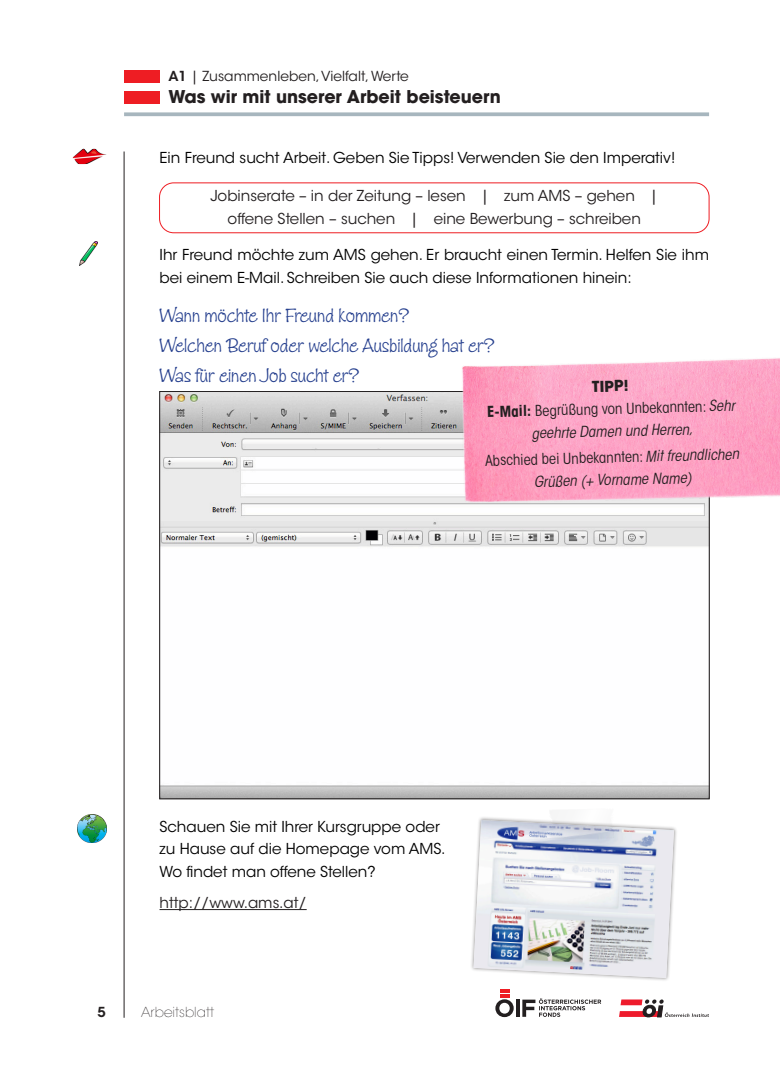
<style>
.page{position:relative;width:780px;height:1088px;background:#fff}
.page>*{position:absolute;margin:0;border:0;box-sizing:border-box;transform-origin:0 0}
.t1{font:20px/30px "Zipty Do Std";color:#253f8e}
.t2{font:700 17.5px "ITC Avant Garde Std";color:#231f20}
.t3{font:15px/22.5px "ITC Avant Garde Std";color:#000}
.t4{font:italic condensed 15px/22.5px "ITC Avant Garde Std";color:#231f20;text-align:center}
.t5{font:15px/22.5px "ITC Avant Garde Std";color:#231f20;text-align:center}
.t6{font:13.75px "ITC Avant Garde Std";color:#231f20}
.t7{font:200 13.75px "ITC Avant Garde Std";color:#231f20}
.t8{font:600 13.75px "ITC Avant Garde Std";color:#231f20}
.s1{font-weight:600}
.s2{font-weight:700;font-style:normal;font-stretch:normal}
.s3{font-weight:700;font-style:normal}
.s4{font-style:normal}
</style>
<div class="page">
<svg style="left:516px;top:999px;width:3px;height:18px"></svg>
<svg style="left:495px;top:989px;width:18px;height:28px"></svg>
<svg style="left:522px;top:998px;width:79px;height:19px"></svg>
<svg style="left:124px;top:112px;width:585px;height:4px;background:#b0bdc4"></svg>
<hr style="left:124px;top:151px;width:1px;height:867px;background:#231f20">
<svg style="left:619px;top:999px;width:90px;height:18px"></svg>
<div style="left:124px;top:91px;width:35px;height:12px;background:#ee1d23"></div>
<div style="left:124px;top:71px;width:35px;height:12px;background:#ee1d23"></div>
<div style="left:159px;top:183px;width:550px;height:50px;border:1px solid #ee1d23;border-radius:14px"></div>
<hr style="left:159px;top:909px;width:148px;height:1px;background:#231f20">
<img style="left:73px;top:149px;width:33px;height:15px">
<img style="left:80px;top:242px;width:17px;height:24px">
<img style="left:161px;top:393px;width:546px;height:404px">
<img style="left:447px;top:358px;width:333px;height:148px">
<img style="left:77px;top:814px;width:29px;height:28px">
<div style="left:469px;top:816px;width:208px;height:166px;background:#231f20;opacity:.5"></div>
<svg style="left:473px;top:811px;width:201px;height:167px"></svg>
<p class="t6" style="left:168px;top:68px;width:242px"><span class="s1">A1</span> | Zusammenleben, Vielfalt, Werte</p>
<p class="t2" style="left:168px;top:86px;width:334px">Was wir mit unserer Arbeit beisteuern</p>
<p class="t3" style="left:159px;top:146px;width:517px">Ein Freund sucht Arbeit. Geben Sie Tipps! Verwenden Sie den Imperativ!</p>
<p class="t5" style="left:210px;top:185px;width:449px">Jobinserate – in der Zeitung – lesen | zum AMS – gehen | offene Stellen – suchen | eine Bewerbung – schreiben</p>
<p class="t3" style="left:159px;top:244px;width:551px">Ihr Freund möchte zum AMS gehen. Er braucht einen Termin. Helfen Sie ihm bei einem E-Mail. Schreiben Sie auch diese Informationen hinein:</p>
<h1 class="t1" style="left:159px;top:300px;width:336px">Wann möchte Ihr Freund kommen?<br>Welchen Beruf oder welche Ausbildung hat er?<br>Was für einen Job sucht er?</h1>
<p class="t4" style="left:486px;top:377px;width:249px;rotate:-1deg"><span class="s2">TIPP!<br></span><span class="s3">E-Mail:</span> <span class="s4">Begrüßung von Unbekannten:</span> Sehr geehrte Damen und Herren,</p>
<p class="t4" style="left:485px;top:449px;width:255px;line-height:22.1px;rotate:-1deg"><span class="s4">Abschied bei Unbekannten:</span> Mit freundlichen<br>Grüßen (+ Vorname Name)</p>
<p class="t3" style="left:159px;top:815px;width:287px">Schauen Sie mit Ihrer Kursgruppe oder zu Hause auf die Homepage vom AMS.<br>Wo findet man offene Stellen?</p>
<p class="t5" style="left:159px;top:891px;width:149px">http://www.ams.at/</p>
<p class="t8" style="left:97px;top:1003px;width:10px">5</p>
<p class="t7" style="left:141px;top:1004px;width:75px">Arbeitsblatt</p>
</div>
